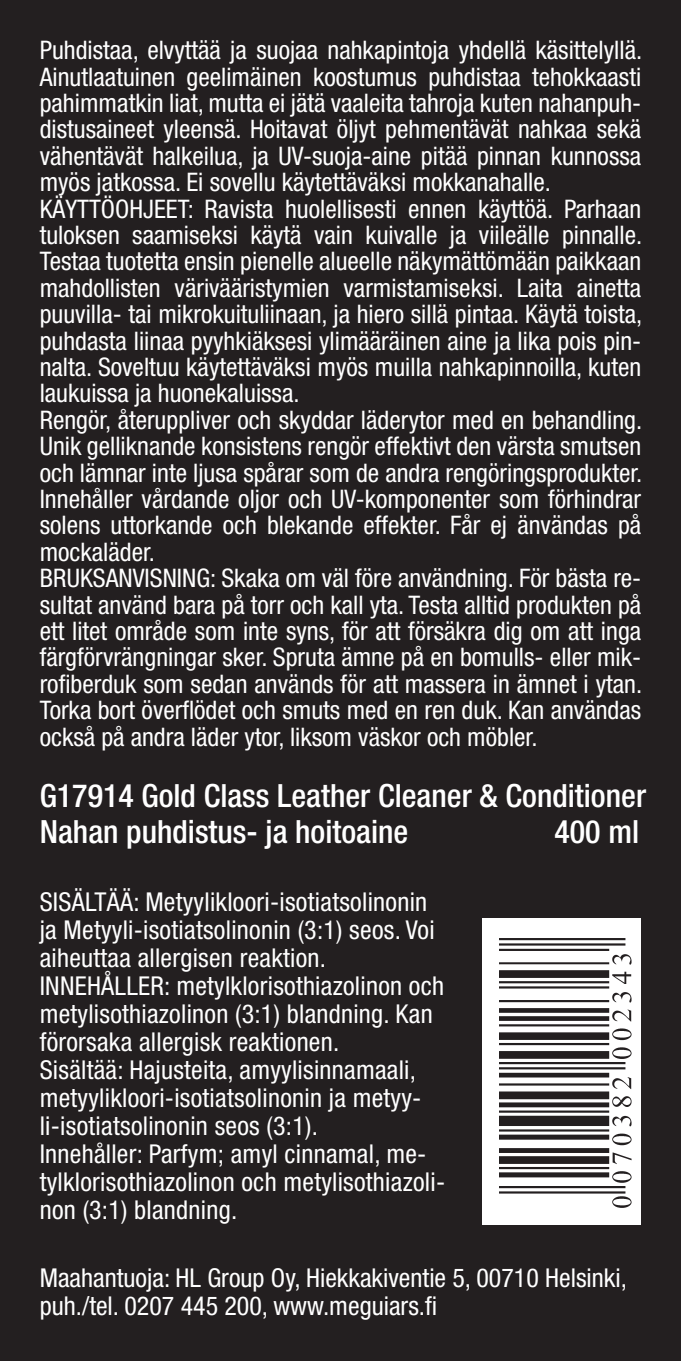
<style>
.page{position:relative;width:681px;height:1361px;background:#fff}
.page>*{position:absolute;margin:0;border:0;box-sizing:border-box;transform-origin:0 0}
.t1{font:500 condensed 32px/36px "Helvetica Neue LT Std";color:#fff}
.t2{font:condensed 26px/28px "Helvetica Neue";letter-spacing:.01em;color:#fff}
.t3{font:condensed 25.6px/26.4px "Helvetica Neue";color:#fff}
</style>
<div class="page">
<div style="left:0;top:0;width:680px;height:1360px;background:#231f20"></div>
<div style="left:482px;top:918px;width:159px;height:306px;background:#fff"></div>
<img style="left:499px;top:938px;width:133px;height:270px">
<p class="t3" style="left:40px;top:37px;width:603px">Puhdistaa, elvyttää ja suojaa nahkapintoja yhdellä käsittelyllä.<br>Ainutlaatuinen geelimäinen koostumus puhdistaa tehokkaasti pahimmatkin liat, mutta ei jätä vaaleita tahroja kuten nahanpuh&shy;distusaineet yleensä. Hoitavat öljyt pehmentävät nahkaa sekä vähentävät halkeilua, ja UV-suoja-aine pitää pinnan kunnossa myös jatkossa. Ei sovellu käytettäväksi mokkanahalle.<br>KÄYTTÖOHJEET: Ravista huolellisesti ennen käyttöä. Parhaan tuloksen saamiseksi käytä vain kuivalle ja viileälle pinnalle.<br>Testaa tuotetta ensin pienelle alueelle näkymättömään paikkaan mahdollisten värivääristymien varmistamiseksi. Laita ainetta puuvilla- tai mikrokuituliinaan, ja hiero sillä pintaa. Käytä toista, puhdasta liinaa pyyhkiäksesi ylimääräinen aine ja lika pois pin&shy;nalta. Soveltuu käytettäväksi myös muilla nahkapinnoilla, kuten laukuissa ja huonekaluissa.<br>Rengör, återuppliver och skyddar läderytor med en behandling.<br>Unik gelliknande konsistens rengör effektivt den värsta smutsen och lämnar inte ljusa spårar som de andra rengöringsprodukter.<br>Innehåller vårdande oljor och UV-komponenter som förhindrar solens uttorkande och blekande effekter. Får ej änvändas på mockaläder.<br>BRUKSANVISNING: Skaka om väl före användning. För bästa re&shy;sultat använd bara på torr och kall yta. Testa alltid produkten på ett litet område som inte syns, för att försäkra dig om att inga färgförvrängningar sker. Spruta ämne på en bomulls- eller mik&shy;rofiberduk som sedan används för att massera in ämnet i ytan.<br>Torka bort överflödet och smuts med en ren duk. Kan användas också på andra läder ytor, liksom väskor och möbler.</p>
<p class="t1" style="left:40px;top:777px;width:607px">G17914 Gold Class Leather Cleaner &amp; Conditioner<br>Nahan puhdistus- ja hoitoaine</p>
<p class="t1" style="left:554px;top:813px;width:86px">400 ml</p>
<p class="t2" style="left:40px;top:888px;width:407px">SISÄLTÄÄ: Metyylikloori-isotiatsolinonin ja Metyyli-isotiatsolinonin (3:1) seos. Voi aiheuttaa allergisen reaktion.<br>INNEHÅLLER: metylklorisothiazolinon och metylisothiazolinon (3:1) blandning. Kan förorsaka allergisk reaktionen.<br>Sisältää: Hajusteita, amyylisinnamaali, metyylikloori-isotiatsolinonin ja metyy&shy;li-isotiatsolinonin seos (3:1).<br>Innehåller: Parfym; amyl cinnamal, me&shy;tylklorisothiazolinon och metylisothiazoli&shy;non (3:1) blandning.</p>
<p class="t2" style="left:40px;top:1263px;width:588px">Maahantuoja: HL Group Oy, Hiekkakiventie 5, 00710 Helsinki, puh./tel. 0207 445 200, www.meguiars.fi</p>
</div>
